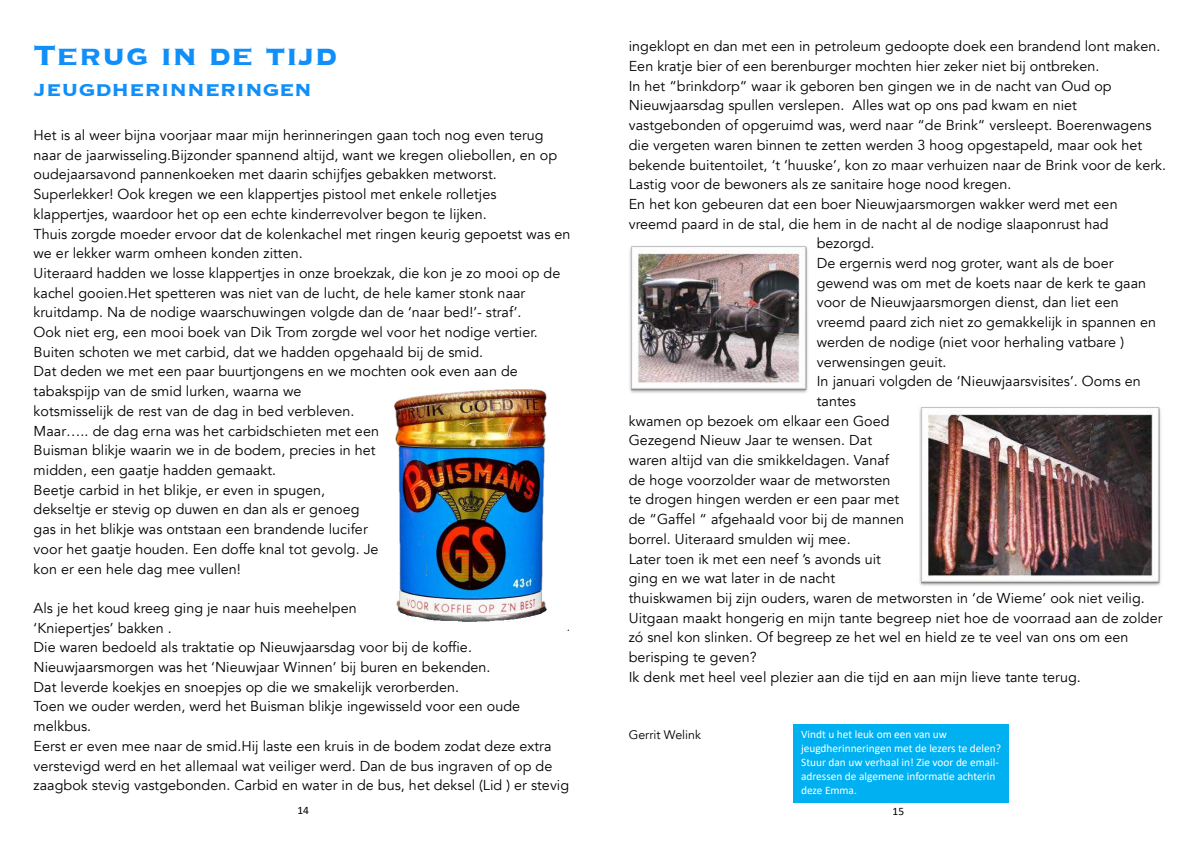
<style>
.page{position:relative;width:1191px;height:842px;background:#fff}
.page>*{position:absolute;margin:0;border:0;box-sizing:border-box;transform-origin:0 0}
.t1{font:700 37.1px "Copperplate";color:#118ff9}
.t2{font:700 22.7px "Copperplate";letter-spacing:-.005em;color:#118ff9}
.t3{font:14.3px/19.7px "Avenir";letter-spacing:.005em;color:#000}
.t4{font:12.4px "Avenir";color:#000}
.t5{font:11.4px/13.8px "Calibri";color:#fff}
.t6{font:11.4px "Calibri";color:#000}
</style>
<div class="page">
<div style="left:793px;top:724px;width:216px;height:78px;background:#00b0f0"></div>
<img style="left:629px;top:246px;width:179px;height:147px">
<img style="left:919px;top:407px;width:242px;height:179px">
<img style="left:394px;top:389px;width:175px;height:242px">
<h1 class="t1" style="left:34px;top:31px;width:305px">Terug in de tijd</h1>
<h2 class="t2" style="left:34px;top:75px;width:280px">JEUGDHERINNERINGEN</h2>
<p class="t3" style="left:34px;top:126px;width:538px">Het is al weer bijna voorjaar maar mijn herinneringen gaan toch nog even terug naar de jaarwisseling.Bijzonder spannend altijd, want we kregen oliebollen, en op oudejaarsavond pannenkoeken met daarin schijfjes gebakken metworst.<br>Superlekker! Ook kregen we een klappertjes pistool met enkele rolletjes klappertjes, waardoor het op een echte kinderrevolver begon te lijken.<br>Thuis zorgde moeder ervoor dat de kolenkachel met ringen keurig gepoetst was en we er lekker warm omheen konden zitten.<br>Uiteraard hadden we losse klappertjes in onze broekzak, die kon je zo mooi op de kachel gooien.Het spetteren was niet van de lucht, de hele kamer stonk naar kruitdamp. Na de nodige waarschuwingen volgde dan de ‘naar bed!’- straf’.<br>Ook niet erg, een mooi boek van Dik Trom zorgde wel voor het nodige vertier.<br>Buiten schoten we met carbid, dat we hadden opgehaald bij de smid.<br>Dat deden we met een paar buurtjongens en we mochten ook even aan de tabakspijp van de smid lurken, waarna we<br>kotsmisselijk de rest van de dag in bed verbleven.<br>Maar….. de dag erna was het carbidschieten met een<br>Buisman blikje waarin we in de bodem, precies in het<br>midden, een gaatje hadden gemaakt.<br>Beetje carbid in het blikje, er even in spugen,<br>dekseltje er stevig op duwen en dan als er genoeg<br>gas in het blikje was ontstaan een brandende lucifer<br>voor het gaatje houden. Een doffe knal tot gevolg. Je<br>kon er een hele dag mee vullen!</p>
<p class="t3" style="left:34px;top:598px;width:537px">Als je het koud kreeg ging je naar huis meehelpen<br>‘Kniepertjes’ bakken .<br>Die waren bedoeld als traktatie op Nieuwjaarsdag voor bij de koffie.<br>Nieuwjaarsmorgen was het ‘Nieuwjaar Winnen’ bij buren en bekenden.<br>Dat leverde koekjes en snoepjes op die we smakelijk verorberden.<br>Toen we ouder werden, werd het Buisman blikje ingewisseld voor een oude melkbus.<br>Eerst er even mee naar de smid.Hij laste een kruis in de bodem zodat deze extra verstevigd werd en het allemaal wat veiliger werd. Dan de bus ingraven of op de zaagbok stevig vastgebonden. Carbid en water in de bus, het deksel (Lid ) er stevig</p>
<p class="t6" style="left:297px;top:802px;width:13px">14</p>
<p class="t3" style="left:629px;top:37px;width:533px">ingeklopt en dan met een in petroleum gedoopte doek een brandend lont maken.</p>
<p class="t3" style="left:629px;top:57px;width:472px">Een kratje bier of een berenburger mochten hier zeker niet bij ontbreken.</p>
<p class="t3" style="left:629px;top:76px;width:484px">In het “brinkdorp“ waar ik geboren ben gingen we in de nacht van Oud op</p>
<p class="t3" style="left:629px;top:96px;width:450px">Nieuwjaarsdag spullen verslepen. Alles wat op ons pad kwam en niet</p>
<p class="t3" style="left:629px;top:116px;width:524px">vastgebonden of opgeruimd was, werd naar “de Brink“ versleept. Boerenwagens</p>
<p class="t3" style="left:629px;top:135px;width:515px">die vergeten waren binnen te zetten werden 3 hoog opgestapeld, maar ook het</p>
<p class="t3" style="left:629px;top:155px;width:539px">bekende buitentoilet, ‘t ‘huuske’, kon zo maar verhuizen naar de Brink voor de kerk.</p>
<p class="t3" style="left:629px;top:175px;width:384px">Lastig voor de bewoners als ze sanitaire hoge nood kregen.</p>
<p class="t3" style="left:629px;top:195px;width:490px">En het kon gebeuren dat een boer Nieuwjaarsmorgen wakker werd met een</p>
<p class="t3" style="left:629px;top:214px;width:481px">vreemd paard in de stal, die hem in de nacht al de nodige slaaponrust had</p>
<p class="t3" style="left:817px;top:234px;width:59px">bezorgd.</p>
<p class="t3" style="left:817px;top:254px;width:298px">De ergernis werd nog groter, want als de boer</p>
<p class="t3" style="left:817px;top:273px;width:331px">gewend was om met de koets naar de kerk te gaan</p>
<p class="t3" style="left:817px;top:293px;width:303px">voor de Nieuwjaarsmorgen dienst, dan liet een</p>
<p class="t3" style="left:817px;top:313px;width:341px">vreemd paard zich niet zo gemakkelijk in spannen en</p>
<p class="t3" style="left:817px;top:332px;width:309px">werden de nodige (niet voor herhaling vatbare )</p>
<p class="t3" style="left:817px;top:352px;width:131px">verwensingen geuit.</p>
<p class="t3" style="left:817px;top:372px;width:325px">In januari volgden de ‘Nieuwjaarsvisites’. Ooms en</p>
<p class="t3" style="left:817px;top:391px;width:41px">tantes</p>
<p class="t3" style="left:629px;top:411px;width:262px">kwamen op bezoek om elkaar een Goed</p>
<p class="t3" style="left:629px;top:431px;width:245px">Gezegend Nieuw Jaar te wensen. Dat</p>
<p class="t3" style="left:629px;top:450px;width:262px">waren altijd van die smikkeldagen. Vanaf</p>
<p class="t3" style="left:629px;top:470px;width:263px">de hoge voorzolder waar de metworsten</p>
<p class="t3" style="left:629px;top:490px;width:272px">te drogen hingen werden er een paar met</p>
<p class="t3" style="left:629px;top:510px;width:277px">de “Gaffel “ afgehaald voor bij de mannen</p>
<p class="t3" style="left:629px;top:529px;width:223px">borrel. Uiteraard smulden wij mee.</p>
<p class="t3" style="left:629px;top:549px;width:254px">Later toen ik met een neef ’s avonds uit</p>
<p class="t3" style="left:629px;top:569px;width:208px">ging en we wat later in de nacht</p>
<p class="t3" style="left:629px;top:588px;width:517px">thuiskwamen bij zijn ouders, waren de metworsten in ‘de Wieme’ ook niet veilig.</p>
<p class="t3" style="left:629px;top:608px;width:535px">Uitgaan maakt hongerig en mijn tante begreep niet hoe de voorraad aan de zolder</p>
<p class="t3" style="left:629px;top:628px;width:501px">zó snel kon slinken. Of begreep ze het wel en hield ze te veel van ons om een</p>
<p class="t3" style="left:629px;top:647px;width:129px">berisping te geven?</p>
<p class="t3" style="left:629px;top:667px;width:453px">Ik denk met heel veel plezier aan die tijd en aan mijn lieve tante terug.</p>
<p class="t4" style="left:629px;top:727px;width:74px">Gerrit Welink</p>
<p class="t5" style="left:801px;top:727px;width:201px">Vindt u het leuk om een van uw jeugdherinneringen met de lezers te delen?<br>Stuur dan uw verhaal in! Zie voor de email&shy;adressen de algemene informaUe achterin deze Emma.</p>
<p class="t6" style="left:892px;top:803px;width:13px">15</p>
</div>
